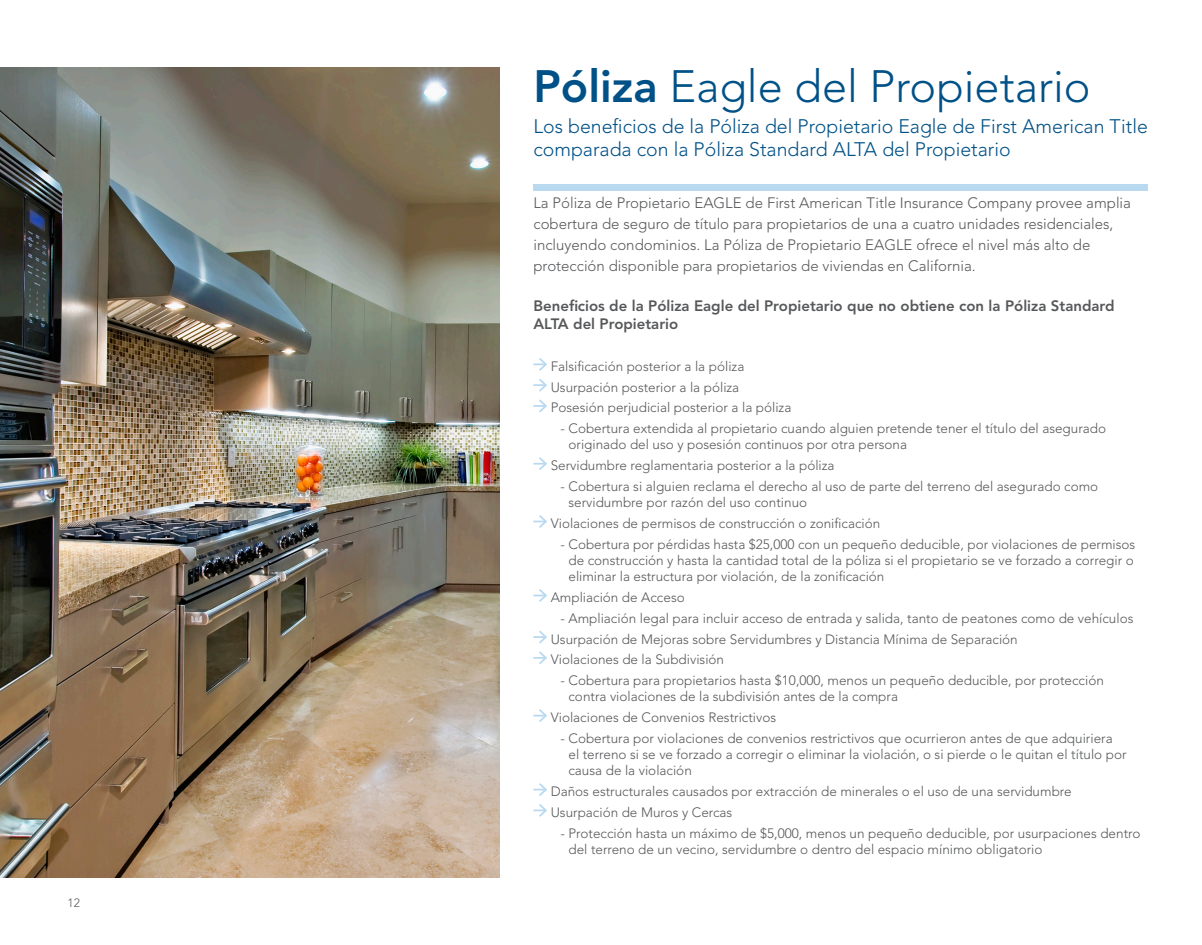
<style>
.page{position:relative;width:1202px;height:945px;background:#fff}
.page>*{position:absolute;margin:0;border:0;box-sizing:border-box;transform-origin:0 0}
.t1{font:300 45px "Avenir LT Std";color:#005187}
.t2{font:300 19.5px/23.4px "Avenir LT Std";color:#005187}
.t3{font:300 15px/21px "Avenir LT Std";color:#57585a}
.t4{font:800 15px/18px "Avenir LT Std";color:#57585a}
.t5{font:300 13.5px/16.2px "Avenir LT Std";color:#57585a}
.t6{font:300 12px "Avenir LT Std";color:#57585a}
.s1{font-weight:800}
</style>
<div class="page">
<div style="left:533px;top:184px;width:615px;height:7px;background:#b9d9f1"></div>
<img style="left:0;top:68px;width:500px;height:809px">
<svg style="left:533px;top:358px;width:14px;height:55px"></svg>
<svg style="left:533px;top:457px;width:14px;height:13px"></svg>
<svg style="left:533px;top:515px;width:14px;height:13px"></svg>
<svg style="left:533px;top:589px;width:14px;height:13px"></svg>
<svg style="left:533px;top:630px;width:14px;height:34px"></svg>
<svg style="left:533px;top:709px;width:14px;height:13px"></svg>
<svg style="left:533px;top:783px;width:14px;height:34px"></svg>
<p class="t6" style="left:68px;top:896px;width:14px">12</p>
<h1 class="t1" style="left:533px;top:60px;width:558px"><span class="s1">Póliza</span> Eagle del Propietario</h1>
<h2 class="t2" style="left:533px;top:115px;width:616px">Los beneficios de la Póliza del Propietario Eagle de First American Title comparada con la Póliza Standard ALTA del Propietario</h2>
<p class="t3" style="left:533px;top:192px;width:599px">La Póliza de Propietario EAGLE de First American Title Insurance Company provee amplia cobertura de seguro de título para propietarios de una a cuatro unidades residenciales, incluyendo condominios. La Póliza de Propietario EAGLE ofrece el nivel más alto de protección disponible para propietarios de viviendas en California.</p>
<p class="t4" style="left:533px;top:296px;width:582px">Beneficios de la Póliza Eagle del Propietario que no obtiene con la Póliza Standard<br>ALTA del Propietario</p>
<p class="t5" style="left:550px;top:356px;width:242px;line-height:20.9px">Falsificación posterior a la póliza<br>Usurpación posterior a la póliza<br>Posesión perjudicial posterior a la póliza</p>
<p class="t5" style="left:568px;top:421px;width:539px;text-indent:-8px">- Cobertura extendida al propietario cuando alguien pretende tener el título del asegurado originado del uso y posesión continuos por otra persona</p>
<p class="t5" style="left:550px;top:458px;width:285px">Servidumbre reglamentaria posterior a la póliza</p>
<p class="t5" style="left:568px;top:478px;width:531px;text-indent:-8px">- Cobertura si alguien reclama el derecho al uso de parte del terreno del asegurado como servidumbre por razón del uso continuo</p>
<p class="t5" style="left:550px;top:515px;width:331px">Violaciones de permisos de construcción o zonificación</p>
<p class="t5" style="left:568px;top:536px;width:568px;text-indent:-8px">- Cobertura por pérdidas hasta $25,000 con un pequeño deducible, por violaciones de permisos de construcción y hasta la cantidad total de la póliza si el propietario se ve forzado a corregir o eliminar la estructura por violación, de la zonificación</p>
<p class="t5" style="left:550px;top:589px;width:136px">Ampliación de Acceso</p>
<p class="t5" style="left:550px;top:608px;width:584px;line-height:20.9px;text-indent:10px">- Ampliación legal para incluir acceso de entrada y salida, tanto de peatones como de vehículos<br>Usurpación de Mejoras sobre Servidumbres y Distancia Mínima de Separación<br>Violaciones de la Subdivisión</p>
<p class="t5" style="left:568px;top:672px;width:537px;text-indent:-8px">- Cobertura para propietarios hasta $10,000, menos un pequeño deducible, por protección contra violaciones de la subdivisión antes de la compra</p>
<p class="t5" style="left:550px;top:709px;width:227px">Violaciones de Convenios Restrictivos</p>
<p class="t5" style="left:568px;top:730px;width:559px;text-indent:-8px">- Cobertura por violaciones de convenios restrictivos que ocurrieron antes de que adquiriera el terreno si se ve forzado a corregir o eliminar la violación, o si pierde o le quitan el título por causa de la violación</p>
<p class="t5" style="left:550px;top:781px;width:522px;line-height:20.9px">Daños estructurales causados por extracción de minerales o el uso de una servidumbre<br>Usurpación de Muros y Cercas</p>
<p class="t5" style="left:568px;top:825px;width:573px;text-indent:-8px">- Protección hasta un máximo de $5,000, menos un pequeño deducible, por usurpaciones dentro del terreno de un vecino, servidumbre o dentro del espacio mínimo obligatorio</p>
</div>
